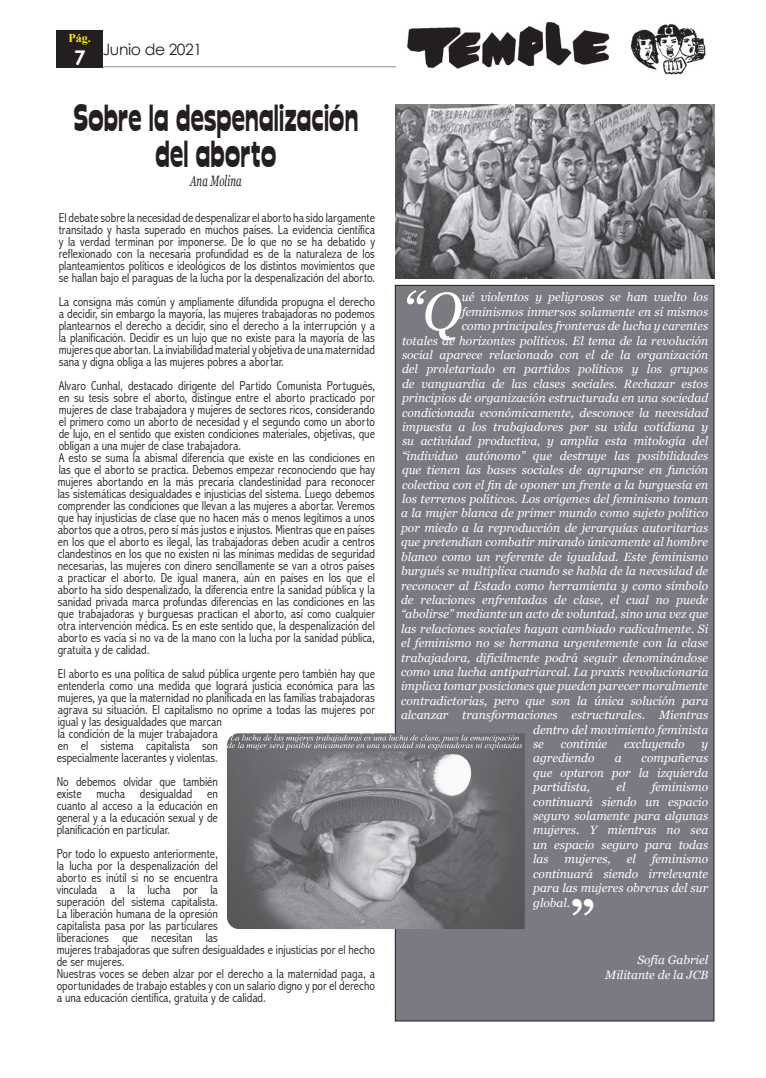
<style>
.page{position:relative;width:766px;height:1078px;background:#fff}
.page>*{position:absolute;margin:0;border:0;box-sizing:border-box;transform-origin:0 0}
.t1{font:italic 53.6px "Georgia";color:#fff}
.t2{font:700 48px "Georgia";color:#fff}
.t3{font:37.5px/36px "Cuckoo";letter-spacing:.01em;color:#231f20;text-align:center;scale:.64 1}
.t4{font:700 20.3px "Century Gothic";color:#fff}
.t5{font:15.6px "Century Gothic";letter-spacing:-.025em;color:#231f20}
.t6{font:italic 15px "Georgia";letter-spacing:.01em;color:#231f20;scale:.64 1}
.t7{font:300 condensed 13px/12px "Abadi";color:#231f20;text-align:justify}
.t8{font:italic 12px/14.4px "Georgia";color:#fff;text-align:justify}
.t9{font:700 12px "Times New Roman";color:#fff101}
</style>
<div class="page">
<hr style="left:103px;top:66px;width:292px;height:1px;background:#231f20">
<img style="left:407px;top:22px;width:299px;height:53px">
<div style="left:395px;top:285px;width:318px;height:735px;background:#7a7a82"></div>
<img style="left:227px;top:733px;width:297px;height:195px">
<img style="left:395px;top:105px;width:319px;height:173px">
<div style="left:57px;top:30px;width:46px;height:38px;background:#231f20"></div>
<p class="t9" style="left:69px;top:30px;width:24px">Pág.</p>
<h3 class="t4" style="left:74px;top:42px;width:13px">7</h3>
<p class="t5" style="left:103px;top:39px;width:101px">Junio de 2021</p>
<h3 class="t3" style="left:73px;top:100px;width:446px">Sobre la despenalización del aborto</h3>
<p class="t6" style="left:190px;top:171px;width:82px">Ana Molina</p>
<p class="t7" style="left:59px;top:211px;width:318px">El debate sobre la necesidad de despenalizar el aborto ha sido largamente transitado y hasta superado en muchos países. La evidencia científica y la verdad terminan por imponerse. De lo que no se ha debatido y reflexionado con la necesaria profundidad es de la naturaleza de los planteamientos políticos e ideológicos de los distintos movimientos que se hallan bajo el paraguas de la lucha por la despenalización del aborto.</p>
<p class="t7" style="left:59px;top:295px;width:318px">La consigna más común y ampliamente difundida propugna el derecho a decidir, sin embargo la mayoría, las mujeres trabajadoras no podemos plantearnos el derecho a decidir, sino el derecho a la interrupción y a la planificación. Decidir es un lujo que no existe para la mayoría de las mujeres que abortan. La inviabilidad material y objetiva de una maternidad sana y digna obliga a las mujeres pobres a abortar.</p>
<p class="t7" style="left:58px;top:379px;width:319px;text-align:left">Alvaro Cunhal, destacado dirigente del Partido Comunista Portugués, en su tesis sobre el aborto, distingue entre el aborto practicado por mujeres de clase trabajadora y mujeres de sectores ricos, considerando el primero como un aborto de necesidad y el segundo como un aborto de lujo, en el sentido que existen condiciones materiales, objetivas, que obligan a una mujer de clase trabajadora.<br>A esto se suma la abismal diferencia que existe en las condiciones en las que el aborto se practica. Debemos empezar reconociendo que hay mujeres abortando en la más precaria clandestinidad para reconocer las sistemáticas desigualdades e injusticias del sistema. Luego debemos comprender las condiciones que llevan a las mujeres a abortar. Veremos que hay injusticias de clase que no hacen más o menos legítimos a unos abortos que a otros, pero sí más justos e injustos. Mientras que en países en los que el aborto es ilegal, las trabajadoras deben acudir a centros clandestinos en los que no existen ni las mínimas medidas de seguridad necesarias, las mujeres con dinero sencillamente se van a otros países a practicar el aborto. De igual manera, aún en países en los que el aborto ha sido despenalizado, la diferencia entre la sanidad pública y la sanidad privada marca profundas diferencias en las condiciones en las que trabajadoras y burguesas practican el aborto, así como cualquier otra intervención médica. Es en este sentido que, la despenalización del aborto es vacía si no va de la mano con la lucha por la sanidad pública, gratuita y de calidad.</p>
<p class="t7" style="left:57px;top:667px;width:320px;text-align:left">El aborto es una política de salud pública urgente pero también hay que entenderla como una medida que logrará justicia económica para las mujeres, ya que la maternidad no planificada en las familias trabajadoras agrava su situación. El capitalismo no oprime a todas las mujeres por igual y las desigualdades que marcan<br>la condición de la mujer trabajadora<br>en el sistema capitalista son<br>especialmente lacerantes y violentas.</p>
<p class="t7" style="left:57px;top:775px;width:163px">No debemos olvidar que también existe mucha desigualdad en cuanto al acceso a la educación en general y a la educación sexual y de planificación en particular.</p>
<p class="t7" style="left:57px;top:847px;width:320px;text-align:left">Por todo lo expuesto anteriormente,<br>la lucha por la despenalización del<br>aborto es inútil si no se encuentra<br>vinculada a la lucha por la<br>superación del sistema capitalista.<br>La liberación humana de la opresión<br>capitalista pasa por las particulares<br>liberaciones que necesitan las<br>mujeres trabajadoras que sufren desigualdades e injusticias por el hecho de ser mujeres.<br>Nuestras voces se deben alzar por el derecho a la maternidad paga, a oportunidades de trabajo estables y con un salario digno y por el derecho a una educación científica, gratuita y de calidad.</p>
<h1 class="t1" style="left:402px;top:278px;width:61px">“Q</h1>
<p class="t8" style="left:461px;top:290px;width:248px">ué violentos y peligrosos se han vuelto los</p>
<p class="t8" style="left:461px;top:304px;width:248px">feminismos inmersos solamente en sí mismos</p>
<p class="t8" style="left:461px;top:319px;width:248px">como principales fronteras de lucha y carentes</p>
<p class="t8" style="left:402px;top:333px;width:307px">totales de horizontes políticos. El tema de la revolución</p>
<p class="t8" style="left:402px;top:347px;width:307px">social aparece relacionado con el de la organización</p>
<p class="t8" style="left:402px;top:362px;width:307px">del proletariado en partidos políticos y los grupos</p>
<p class="t8" style="left:402px;top:376px;width:307px">de vanguardia de las clases sociales. Rechazar estos</p>
<p class="t8" style="left:402px;top:391px;width:307px">principios de organización estructurada en una sociedad</p>
<p class="t8" style="left:402px;top:405px;width:308px">condicionada económicamente, desconoce la necesidad</p>
<p class="t8" style="left:402px;top:419px;width:307px">impuesta a los trabajadores por su vida cotidiana y</p>
<p class="t8" style="left:402px;top:434px;width:307px">su actividad productiva, y amplía esta mitología del</p>
<p class="t8" style="left:402px;top:448px;width:307px">“individuo autónomo” que destruye las posibilidades</p>
<p class="t8" style="left:402px;top:463px;width:307px">que tienen las bases sociales de agruparse en función</p>
<p class="t8" style="left:402px;top:477px;width:308px">colectiva con el fin de oponer un frente a la burguesía en</p>
<p class="t8" style="left:402px;top:491px;width:307px">los terrenos políticos. Los orígenes del feminismo toman</p>
<p class="t8" style="left:401px;top:506px;width:308px">a la mujer blanca de primer mundo como sujeto político</p>
<p class="t8" style="left:401px;top:520px;width:308px">por miedo a la reproducción de jerarquías autoritarias</p>
<p class="t8" style="left:401px;top:535px;width:309px">que pretendían combatir mirando únicamente al hombre</p>
<p class="t8" style="left:401px;top:549px;width:308px">blanco como un referente de igualdad. Este feminismo</p>
<p class="t8" style="left:401px;top:563px;width:308px">burgués se multiplica cuando se habla de la necesidad de</p>
<p class="t8" style="left:401px;top:578px;width:308px">reconocer al Estado como herramienta y como símbolo</p>
<p class="t8" style="left:401px;top:592px;width:308px">de relaciones enfrentadas de clase, el cual no puede</p>
<p class="t8" style="left:401px;top:607px;width:309px">“abolirse” mediante un acto de voluntad, sino una vez que</p>
<p class="t8" style="left:401px;top:621px;width:308px">las relaciones sociales hayan cambiado radicalmente. Si</p>
<p class="t8" style="left:401px;top:635px;width:309px">el feminismo no se hermana urgentemente con la clase</p>
<p class="t8" style="left:401px;top:650px;width:309px">trabajadora, difícilmente podrá seguir denominándose</p>
<p class="t8" style="left:401px;top:664px;width:308px">como una lucha antipatriarcal. La praxis revolucionaria</p>
<p class="t8" style="left:401px;top:679px;width:308px">implica tomar posiciones que pueden parecer moralmente</p>
<p class="t8" style="left:401px;top:693px;width:309px">contradictorias, pero que son la única solución para</p>
<p class="t8" style="left:401px;top:707px;width:308px">alcanzar transformaciones estructurales. Mientras</p>
<p class="t8" style="left:533px;top:722px;width:176px">dentro del movimiento feminista</p>
<p class="t8" style="left:533px;top:736px;width:12px">se</p>
<p class="t8" style="left:560px;top:736px;width:48px">continúe</p>
<p class="t8" style="left:624px;top:736px;width:62px">excluyendo</p>
<p class="t8" style="left:701px;top:736px;width:8px">y</p>
<p class="t8" style="left:533px;top:751px;width:63px">agrediendo</p>
<p class="t8" style="left:614px;top:751px;width:8px">a</p>
<p class="t8" style="left:533px;top:751px;width:177px;text-indent:108px">compañeras que optaron por la izquierda partidista,</p>
<p class="t8" style="left:533px;top:779px;width:177px;text-indent:118px">feminismo continuará siendo un espacio seguro solamente para algunas mujeres. Y mientras no sea un espacio seguro para todas las</p>
<p class="t8" style="left:616px;top:779px;width:11px">el</p>
<p class="t8" style="left:533px;top:851px;width:176px;text-indent:118px">feminismo continuará siendo irrelevante para las mujeres obreras del sur global.</p>
<p class="t8" style="left:564px;top:851px;width:48px">mujeres,</p>
<p class="t8" style="left:626px;top:851px;width:11px">el</p>
<h2 class="t2" style="left:570px;top:887px;width:26px">”</h2>
<p class="t8" style="left:605px;top:952px;width:104px;text-align:right">Sofía Gabriel<br>Militante de la JCB</p>
</div>
